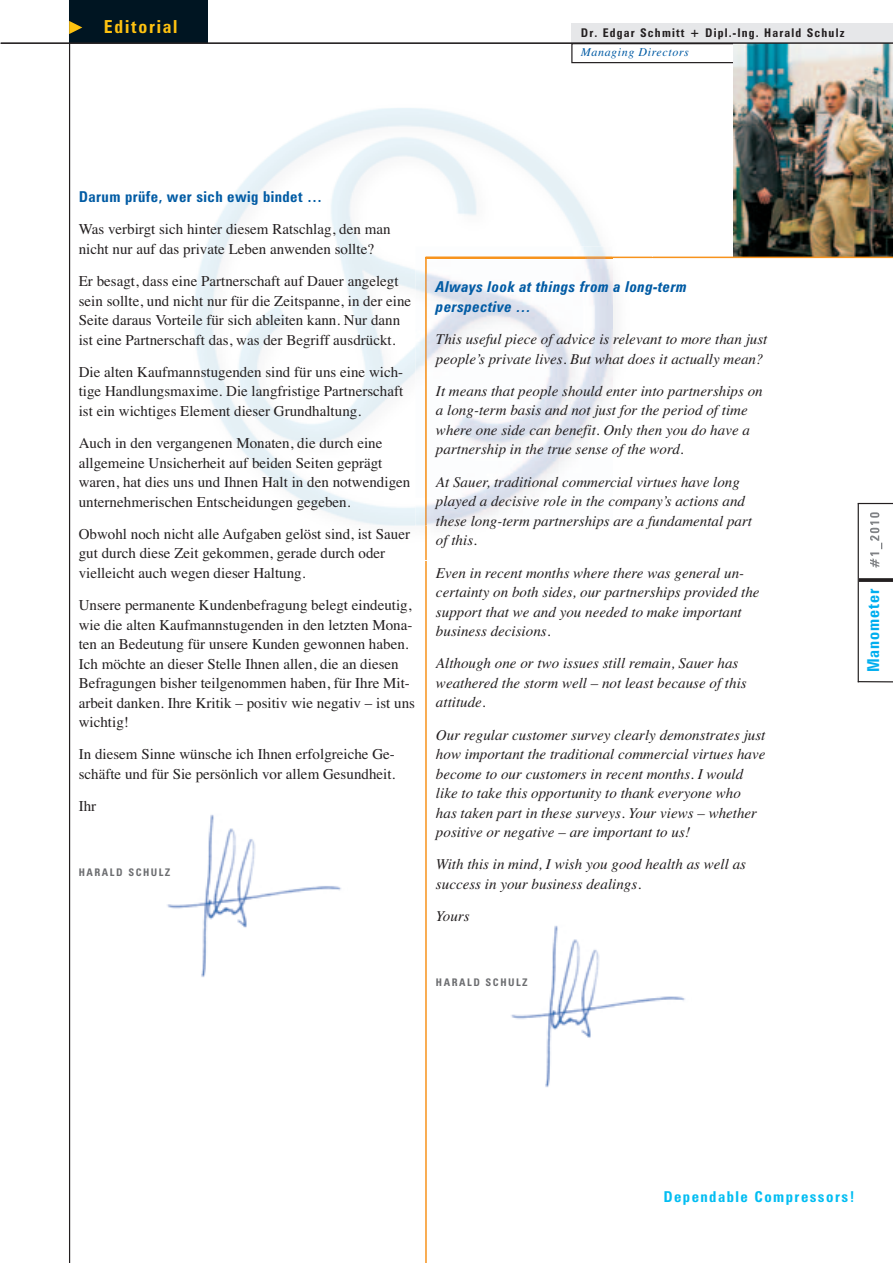
<style>
.page{position:relative;width:893px;height:1263px;background:#fff}
.page>*{position:absolute;margin:0;border:0;box-sizing:border-box;transform-origin:0 0}
.t1{font:700 condensed 18px "Zurich BT";letter-spacing:.095em;color:#fec210}
.t2{font:700 condensed 16.35px "Zurich BT";letter-spacing:.06em;color:#00aeef}
.t3{font:15px/19.5px "Times";color:#231f20}
.t4{font:italic 15px/19.5px "Times";color:#231f20}
.t5{font:italic 700 condensed 15px/19.5px "Zurich BT";letter-spacing:.03em;color:#015ba4}
.t6{font:700 condensed 15px "Zurich BT";letter-spacing:.03em;color:#015ba4}
.t7{font:700 condensed 15px "Zurich BT";letter-spacing:.1em;color:#01bdf2}
.t8{font:700 condensed 12px "Zurich BT";letter-spacing:.095em;color:#231f20}
.t9{font:italic 12px "Times";letter-spacing:.05em;color:#015ba4}
.t10{font:700 condensed 10.5px "Zurich BT";letter-spacing:.145em;color:#6c6d70}
</style>
<div class="page">
<img style="left:167px;top:814px;width:174px;height:163px">
<img style="left:511px;top:925px;width:174px;height:163px">
<img style="left:194px;top:108px;width:407px;height:418px">
<hr style="left:69px;top:0;width:1px;height:1263px;background:#231f20">
<hr style="left:857px;top:503px;width:2px;height:179px;background:#231f20">
<hr style="left:858px;top:681px;width:35px;height:2px;background:#231f20">
<svg style="left:870px;top:512px;width:12px;height:56px"></svg>
<svg style="left:859px;top:578px;width:34px;height:4px"></svg>
<hr style="left:857px;top:503px;width:36px;height:1px;background:#231f20">
<div style="left:69px;top:0;width:139px;height:43px;background:#001522"></div>
<svg style="left:69px;top:21px;width:13px;height:13px"></svg>
<div style="left:571px;top:23px;width:322px;height:20px;background:#e6e7e9"></div>
<svg style="left:571px;top:44px;width:162px;height:19px"></svg>
<img style="left:733px;top:44px;width:160px;height:213px">
<hr style="left:425px;top:257px;width:2px;height:1006px;background:#f7931d">
<hr style="left:426px;top:257px;width:467px;height:1px;background:#f7931d">
<img style="left:415px;top:246px;width:197px;height:280px">
<img style="left:425px;top:257px;width:2px;height:303px">
<img style="left:426px;top:257px;width:186px;height:269px">
<hr style="left:1px;top:43px;width:892px;height:1px;background:#231f20">
<hr style="left:0;top:266px;width:1px;height:997px;background:#00aeef">
<p class="t1" style="left:104px;top:20px;width:75px">Editorial</p>
<p class="t8" style="left:581px;top:29px;width:265px">Dr. Edgar Schmitt + Dipl.-Ing. Harald Schulz</p>
<p class="t9" style="left:581px;top:48px;width:110px">Managing Directors</p>
<p class="t6" style="left:79px;top:191px;width:245px">Darum prüfe, wer sich ewig bindet …</p>
<p class="t3" style="left:79px;top:221px;width:313px">Was verbirgt sich hinter diesem Ratschlag, den man nicht nur auf das private Leben anwenden sollte?</p>
<p class="t3" style="left:79px;top:273px;width:334px">Er besagt, dass eine Partnerschaft auf Dauer angelegt sein sollte, und nicht nur für die Zeitspanne, in der eine Seite daraus Vorteile für sich ableiten kann. Nur dann ist eine Partnerschaft das, was der Begriff ausdrückt.</p>
<p class="t3" style="left:79px;top:363px;width:326px;text-align:justify">Die alten Kaufmannstugenden sind für uns eine wich&shy;tige Handlungsmaxime. Die langfristige Partnerschaft ist ein wichtiges Element dieser Grundhaltung.</p>
<p class="t3" style="left:79px;top:435px;width:333px">Auch in den vergangenen Monaten, die durch eine allgemeine Unsicherheit auf beiden Seiten geprägt waren, hat dies uns und Ihnen Halt in den notwendigen unternehmerischen Entscheidungen gegeben.</p>
<p class="t3" style="left:79px;top:525px;width:333px">Obwohl noch nicht alle Aufgaben gelöst sind, ist Sauer gut durch diese Zeit gekommen, gerade durch oder vielleicht auch wegen dieser Haltung.</p>
<p class="t3" style="left:79px;top:597px;width:338px">Unsere permanente Kundenbefragung belegt eindeutig, wie die alten Kaufmannstugenden in den letzten Mona&shy;ten an Bedeutung für unsere Kunden gewonnen haben.<br>Ich möchte an dieser Stelle Ihnen allen, die an diesen Befragungen bisher teilgenommen haben, für Ihre Mit&shy;arbeit danken. Ihre Kritik – positiv wie negativ – ist uns wichtig!</p>
<p class="t3" style="left:79px;top:746px;width:318px">In diesem Sinne wünsche ich Ihnen erfolgreiche Ge&shy;schäfte und für Sie persönlich vor allem Gesundheit.</p>
<p class="t3" style="left:79px;top:798px;width:19px">Ihr</p>
<p class="t10" style="left:79px;top:868px;width:93px">HARALD SCHULZ</p>
<p class="t5" style="left:436px;top:279px;width:252px">Always look at things from a long-term perspective …</p>
<p class="t4" style="left:436px;top:331px;width:333px">This useful piece of advice is relevant to more than just people’s private lives. But what does it actually mean?</p>
<p class="t4" style="left:436px;top:383px;width:328px">It means that people should enter into partnerships on a long-term basis and not just for the period of time where one side can benefit. Only then you do have a partnership in the true sense of the word.</p>
<p class="t4" style="left:436px;top:473px;width:318px">At Sauer, traditional commercial virtues have long played a decisive role in the company’s actions and these long-term partnerships are a fundamental part of this.</p>
<p class="t4" style="left:436px;top:564px;width:325px">Even in recent months where there was general un&shy;certainty on both sides, our partnerships provided the support that we and you needed to make important business decisions.</p>
<p class="t4" style="left:436px;top:655px;width:312px">Although one or two issues still remain, Sauer has weathered the storm well – not least because of this attitude.</p>
<p class="t4" style="left:436px;top:726px;width:331px">Our regular customer survey clearly demonstrates just how important the traditional commercial virtues have become to our customers in recent months. I would like to take this opportunity to thank everyone who has taken part in these surveys. Your views – whether positive or negative – are important to us!</p>
<p class="t4" style="left:436px;top:856px;width:311px">With this in mind, I wish you good health as well as success in your business dealings.</p>
<p class="t4" style="left:436px;top:908px;width:35px">Yours</p>
<p class="t10" style="left:436px;top:978px;width:93px">HARALD SCHULZ</p>
<p class="t2" style="left:867px;top:672px;width:85px;rotate:-90deg">Manometer</p>
<p class="t7" style="left:663px;top:1191px;width:193px">Dependable Compressors!</p>
</div>
